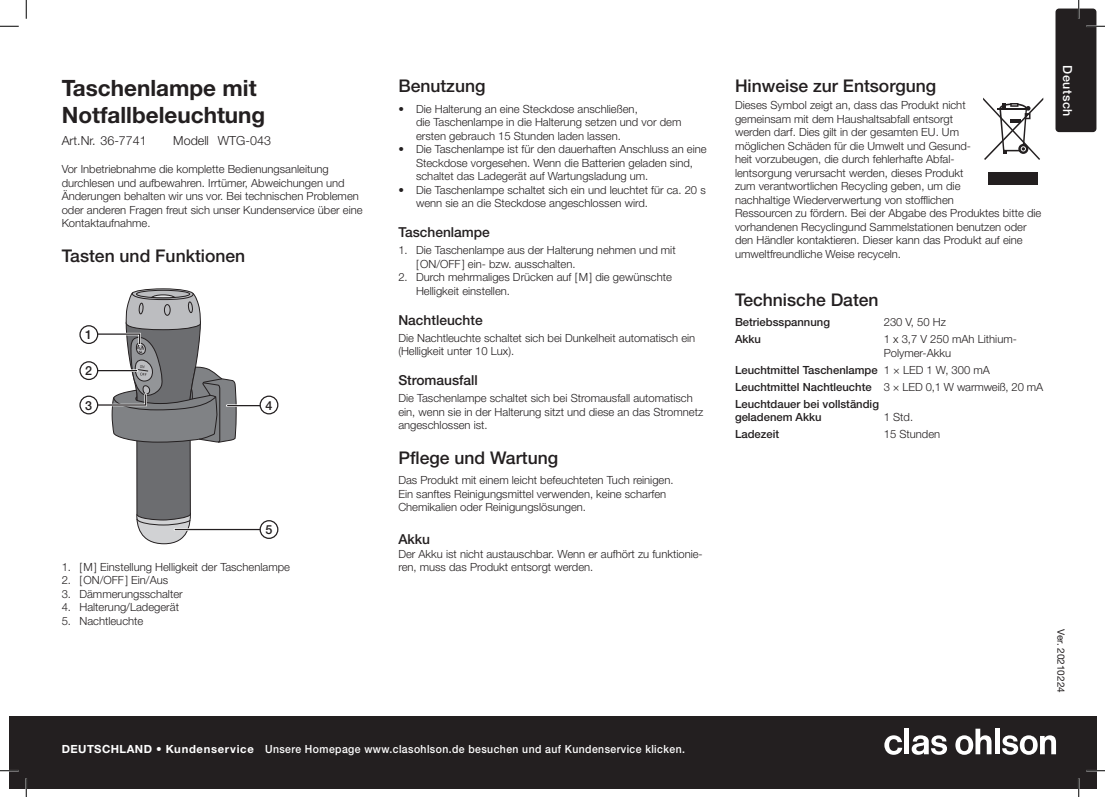
<style>
.page{position:relative;width:1105px;height:797px;background:#fff}
.page>*{position:absolute;margin:0;border:0;box-sizing:border-box;transform-origin:0 0}
.t1{font:700 22.5px/27px "Helvetica Neue LT Std";color:#231f20}
.t2{font:500 17.5px "Helvetica Neue LT Std";color:#231f20}
.t3{font:500 13.75px "Helvetica Neue LT Std";color:#231f20}
.t4{font:300 12.5px "Helvetica Neue LT Std";color:#231f20}
.t5{font:500 12.5px "Helvetica Neue LT Std";letter-spacing:.05em;color:#fff}
.t6{font:500 12.5px "Helvetica Neue LT Std";color:#231f20}
.t7{font:300 11.25px/13.5px "Helvetica Neue LT Std";color:#231f20}
.t8{font:500 11.25px/17px "Helvetica Neue LT Std";color:#231f20}
.t9{font:500 11.25px "Helvetica Neue LT Std";letter-spacing:.04em;color:#fff;scale:.93 1}
.t10{font:10px "Helvetica Neue LT Std";color:#231f20}
.s1{font-weight:700}
.s2{font-weight:300}
</style>
<div class="page">
<div style="left:9px;top:716px;width:1087px;height:72px;background:#231f20"></div>
<svg style="left:884px;top:735px;width:18px;height:19px"></svg>
<div style="left:904px;top:728px;width:5px;height:26px;background:#fff"></div>
<svg style="left:912px;top:735px;width:35px;height:19px"></svg>
<svg style="left:955px;top:728px;width:36px;height:26px"></svg>
<div style="left:995px;top:728px;width:5px;height:26px;background:#fff"></div>
<svg style="left:1002px;top:735px;width:54px;height:19px"></svg>
<div style="left:1055px;top:9px;width:41px;height:123px;background:#231f20;border-radius:4px"></div>
<svg style="left:86px;top:288px;width:151px;height:256px"></svg>
<hr style="left:227px;top:405px;width:42px;height:1px;background:#231f20">
<hr style="left:175px;top:529px;width:94px;height:1px;background:#231f20">
<div style="left:80px;top:326px;width:18px;height:17px;background:#fff;border-radius:50%"></div>
<div style="left:79px;top:325px;width:19px;height:19px;border:1px solid #231f20;border-radius:50%"></div>
<div style="left:80px;top:362px;width:18px;height:17px;background:#fff;border-radius:50%"></div>
<div style="left:79px;top:361px;width:19px;height:19px;border:1px solid #231f20;border-radius:50%"></div>
<svg style="left:80px;top:396px;width:18px;height:18px"></svg>
<div style="left:79px;top:395px;width:19px;height:19px;border:1px solid #231f20;border-radius:50%"></div>
<div style="left:260px;top:396px;width:18px;height:18px;background:#fff;border-radius:50%"></div>
<div style="left:260px;top:395px;width:18px;height:19px;border:1px solid #231f20;border-radius:50%"></div>
<div style="left:260px;top:520px;width:18px;height:18px;background:#fff;border-radius:50%"></div>
<div style="left:260px;top:520px;width:18px;height:19px;border:1px solid #231f20;border-radius:50%"></div>
<svg style="left:983px;top:98px;width:60px;height:62px"></svg>
<div style="left:988px;top:172px;width:50px;height:13px;background:#231f20"></div>
<svg style="left:0;top:25px;width:19px;height:2px"></svg>
<svg style="left:1086px;top:25px;width:19px;height:2px"></svg>
<svg style="left:0;top:770px;width:19px;height:1px"></svg>
<svg style="left:1086px;top:770px;width:19px;height:1px"></svg>
<svg style="left:25px;top:0;width:2px;height:19px"></svg>
<svg style="left:25px;top:778px;width:2px;height:19px"></svg>
<svg style="left:1078px;top:0;width:1px;height:19px"></svg>
<svg style="left:1078px;top:778px;width:1px;height:19px"></svg>
<h1 class="t1" style="left:62px;top:73px;width:205px">Taschenlampe mit<br>Notfallbeleuchtung</h1>
<p class="t4" style="left:62px;top:132px;width:87px">Art.Nr. 36-7741</p>
<p class="t4" style="left:173px;top:132px;width:99px">Modell WTG-043</p>
<p class="t7" style="left:62px;top:162px;width:302px">Vor Inbetriebnahme die komplette Bedienungsanleitung durchlesen und aufbewahren. Irrtümer, Abweichungen und Änderungen behalten wir uns vor. Bei technischen Problemen oder anderen Fragen freut sich unser Kundenservice über eine Kontaktaufnahme.</p>
<h2 class="t2" style="left:62px;top:245px;width:185px">Tasten und Funktionen</h2>
<p class="t6" style="left:85px;top:327px;width:8px">1</p>
<p class="t6" style="left:85px;top:363px;width:8px">2</p>
<p class="t6" style="left:85px;top:398px;width:8px">3</p>
<p class="t6" style="left:265px;top:398px;width:8px">4</p>
<p class="t6" style="left:265px;top:522px;width:8px">5</p>
<h2 class="t2" style="left:398px;top:75px;width:89px">Benutzung</h2>
<p class="t7" style="left:416px;top:101px;width:267px;text-indent:-18px">• Die Halterung an eine Steckdose anschließen,<br>die Taschenlampe in die Halterung setzen und vor dem ersten gebrauch 15 Stunden laden lassen.</p>
<p class="t7" style="left:416px;top:142px;width:292px;text-indent:-18px">• Die Taschenlampe ist für den dauerhaften Anschluss an eine<br>Steckdose vorgesehen. Wenn die Batterien geladen sind, schaltet das Ladegerät auf Wartungsladung um.</p>
<p class="t7" style="left:416px;top:182px;width:291px;text-indent:-18px">• Die Taschenlampe schaltet sich ein und leuchtet für ca. 20 s wenn sie an die Steckdose angeschlossen wird.</p>
<p class="t3" style="left:398px;top:224px;width:93px">Taschenlampe</p>
<p class="t7" style="left:416px;top:243px;width:261px;text-indent:-18px">1. Die Taschenlampe aus der Halterung nehmen und mit [ON/OFF] ein- bzw. ausschalten.</p>
<p class="t7" style="left:416px;top:270px;width:257px;text-indent:-18px">2. Durch mehrmaliges Drücken auf [M] die gewünschte<br>Helligkeit einstellen.</p>
<p class="t3" style="left:398px;top:311px;width:86px">Nachtleuchte</p>
<p class="t7" style="left:398px;top:331px;width:298px">Die Nachtleuchte schaltet sich bei Dunkelheit automatisch ein (Helligkeit unter 10 Lux).</p>
<p class="t3" style="left:398px;top:372px;width:81px">Stromausfall</p>
<p class="t7" style="left:398px;top:391px;width:306px">Die Taschenlampe schaltet sich bei Stromausfall automatisch ein, wenn sie in der Halterung sitzt und diese an das Stromnetz angeschlossen ist.</p>
<h2 class="t2" style="left:398px;top:447px;width:161px">Pflege und Wartung</h2>
<p class="t7" style="left:398px;top:473px;width:277px">Das Produkt mit einem leicht befeuchteten Tuch reinigen.<br>Ein sanftes Reinigungsmittel verwenden, keine scharfen<br>Chemikalien oder Reinigungslösungen.</p>
<p class="t3" style="left:398px;top:531px;width:33px">Akku</p>
<p class="t7" style="left:398px;top:547px;width:306px">Der Akku ist nicht austauschbar. Wenn er aufhört zu funktionie-</p>
<p class="t7" style="left:62px;top:559px;width:230px">1. [M] Einstellung Helligkeit der Taschenlampe</p>
<p class="t7" style="left:398px;top:560px;width:197px">ren, muss das Produkt entsorgt werden.</p>
<p class="t7" style="left:62px;top:573px;width:108px">2. [ON/OFF] Ein/Aus</p>
<p class="t7" style="left:62px;top:586px;width:123px">3. Dämmerungsschalter</p>
<p class="t7" style="left:62px;top:600px;width:119px">4. Halterung/Ladegerät</p>
<p class="t7" style="left:62px;top:613px;width:83px">5. Nachtleuchte</p>
<p class="t9" style="left:62px;top:742px;width:672px"><span class="s1">DEUTSCHLAND • Kundenservice</span> Unsere Homepage www.clasohlson.de besuchen und auf Kundenservice klicken.</p>
<h2 class="t2" style="left:735px;top:75px;width:203px">Hinweise zur Entsorgung</h2>
<p class="t7" style="left:735px;top:98px;width:308px">Dieses Symbol zeigt an, dass das Produkt nicht<br>gemeinsam mit dem Haushaltsabfall entsorgt<br>werden darf. Dies gilt in der gesamten EU. Um<br>möglichen Schäden für die Umwelt und Gesund-<br>heit vorzubeugen, die durch fehlerhafte Abfal-<br>lentsorgung verursacht werden, dieses Produkt<br>zum verantwortlichen Recycling geben, um die<br>nachhaltige Wiederverwertung von stofflichen<br>Ressourcen zu fördern. Bei der Abgabe des Produktes bitte die vorhandenen Recyclingund Sammelstationen benutzen oder den Händler kontaktieren. Dieser kann das Produkt auf eine umweltfreundliche Weise recyceln.</p>
<h2 class="t2" style="left:735px;top:289px;width:145px">Technische Daten</h2>
<p class="t8" style="left:735px;top:313px;width:97px">Betriebsspannung</p>
<p class="t7" style="left:884px;top:315px;width:64px">230 V, 50 Hz</p>
<p class="t8" style="left:735px;top:330px;width:28px">Akku</p>
<p class="t7" style="left:884px;top:332px;width:135px">1 x 3,7 V 250 mAh Lithium-<br>Polymer-Akku</p>
<p class="t8" style="left:735px;top:361px;width:310px">Leuchtmittel Taschenlampe <span class="s2">1 × LED 1 W, 300 mA<br></span>Leuchtmittel Nachtleuchte <span class="s2">3 × LED 0,1 W warmweiß, 20 mA<br></span>Leuchtdauer bei vollständig</p>
<p class="t8" style="left:735px;top:409px;width:88px">geladenem Akku</p>
<p class="t7" style="left:884px;top:410px;width:31px">1 Std.</p>
<p class="t8" style="left:735px;top:426px;width:46px">Ladezeit</p>
<p class="t7" style="left:884px;top:427px;width:58px">15 Stunden</p>
<p class="t5" style="left:1075px;top:65px;width:53px;rotate:90deg">Deutsch</p>
<p class="t10" style="left:1067px;top:629px;width:65px;rotate:90deg">Ver. 20210224</p>
</div>
